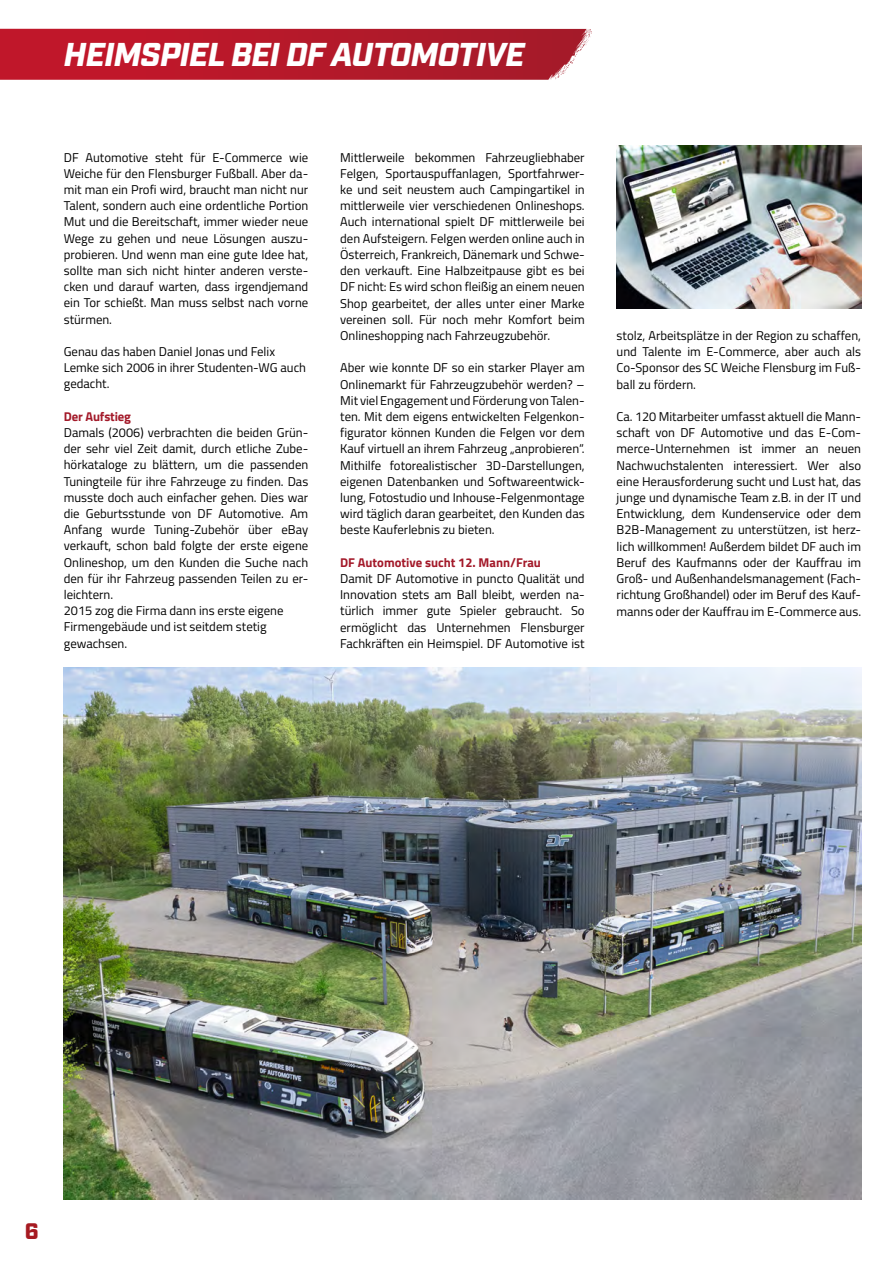
<style>
.page{position:relative;width:893px;height:1263px;background:#fff}
.page>*{position:absolute;margin:0;border:0;box-sizing:border-box;transform-origin:0 0}
.t1{font:italic 900 33px "Industry";letter-spacing:-.02em;color:#fff}
.t2{font:900 22.5px "Industry";color:#a61a21}
.t3{font:12.75px/16.2px "Titillium Web";color:#000;text-align:justify}
.t4{font:700 12.75px "Titillium Web";color:#a31929}
</style>
<div class="page">
<svg style="left:0;top:29px;width:592px;height:51px;background:#b82131"></svg>
<img style="left:617px;top:145px;width:244px;height:163px">
<img style="left:64px;top:668px;width:797px;height:531px">
<h1 class="t1" style="left:64px;top:35px;width:462px">HEIMSPIEL BEI DF AUTOMOTIVE</h1>
<p class="t3" style="left:64px;top:148px;width:246px">DF Automotive steht für E-Commerce wie Weiche für den Flensburger Fußball. Aber da&shy;mit man ein Profi wird, braucht man nicht nur Talent, sondern auch eine ordentliche Portion Mut und die Bereitschaft, immer wieder neue Wege zu gehen und neue Lösungen auszu&shy;probieren. Und wenn man eine gute Idee hat, sollte man sich nicht hinter anderen verste&shy;cken und darauf warten, dass irgendjemand ein Tor schießt. Man muss selbst nach vorne stürmen.</p>
<p class="t3" style="left:64px;top:343px;width:244px;text-align:left">Genau das haben Daniel Jonas und Felix<br>Lemke sich 2006 in ihrer Studenten-WG auch gedacht.</p>
<p class="t4" style="left:64px;top:407px;width:69px">Der Aufstieg</p>
<p class="t3" style="left:64px;top:424px;width:246px;text-align:left">Damals (2006) verbrachten die beiden Grün&shy;der sehr viel Zeit damit, durch etliche Zube&shy;hörkataloge zu blättern, um die passenden Tuningteile für ihre Fahrzeuge zu finden. Das musste doch auch einfacher gehen. Dies war die Geburtsstunde von DF Automotive. Am Anfang wurde Tuning-Zubehör über eBay verkauft, schon bald folgte der erste eigene Onlineshop, um den Kunden die Suche nach den für ihr Fahrzeug passenden Teilen zu er&shy;leichtern.<br>2015 zog die Firma dann ins erste eigene Firmengebäude und ist seitdem stetig gewachsen.</p>
<p class="t3" style="left:340px;top:148px;width:246px">Mittlerweile bekommen Fahrzeugliebhaber Felgen, Sportauspuffanlagen, Sportfahrwer&shy;ke und seit neustem auch Campingartikel in mittlerweile vier verschiedenen Onlineshops.<br>Auch international spielt DF mittlerweile bei den Aufsteigern. Felgen werden online auch in Österreich, Frankreich, Dänemark und Schwe&shy;den verkauft. Eine Halbzeitpause gibt es bei DF nicht: Es wird schon fleißig an einem neuen Shop gearbeitet, der alles unter einer Marke vereinen soll. Für noch mehr Komfort beim Onlineshopping nach Fahrzeugzubehör.</p>
<p class="t3" style="left:340px;top:359px;width:246px">Aber wie konnte DF so ein starker Player am Onlinemarkt für Fahrzeugzubehör werden? – Mit viel Engagement und Förderung von Talen&shy;ten. Mit dem eigens entwickelten Felgenkon&shy;figurator können Kunden die Felgen vor dem Kauf virtuell an ihrem Fahrzeug „anprobieren“.<br>Mithilfe fotorealistischer 3D-Darstellungen, eigenen Datenbanken und Softwareentwick&shy;lung, Fotostudio und Inhouse-Felgenmontage wird täglich daran gearbeitet, den Kunden das beste Kauferlebnis zu bieten.</p>
<p class="t4" style="left:340px;top:553px;width:202px">DF Automotive sucht 12. Mann/Frau</p>
<p class="t3" style="left:340px;top:570px;width:246px">Damit DF Automotive in puncto Qualität und Innovation stets am Ball bleibt, werden na&shy;türlich immer gute Spieler gebraucht. So ermöglicht das Unternehmen Flensburger Fachkräften ein Heimspiel. DF Automotive ist</p>
<p class="t3" style="left:617px;top:327px;width:246px">stolz, Arbeitsplätze in der Region zu schaffen, und Talente im E-Commerce, aber auch als Co-Sponsor des SC Weiche Flensburg im Fuß&shy;ball zu fördern.</p>
<p class="t3" style="left:617px;top:408px;width:246px">Ca. 120 Mitarbeiter umfasst aktuell die Mann&shy;schaft von DF Automotive und das E-Com&shy;merce-Unternehmen ist immer an neuen Nachwuchstalenten interessiert. Wer also eine Herausforderung sucht und Lust hat, das junge und dynamische Team z.B. in der IT und Entwicklung, dem Kundenservice oder dem B2B-Management zu unterstützen, ist herz&shy;lich willkommen! Außerdem bildet DF auch im Beruf des Kaufmanns oder der Kauffrau im Groß- und Außenhandelsmanagement (Fach&shy;richtung Großhandel) oder im Beruf des Kauf&shy;manns oder der Kauffrau im E-Commerce aus.</p>
<h2 class="t2" style="left:25px;top:1218px;width:16px">6</h2>
</div>
